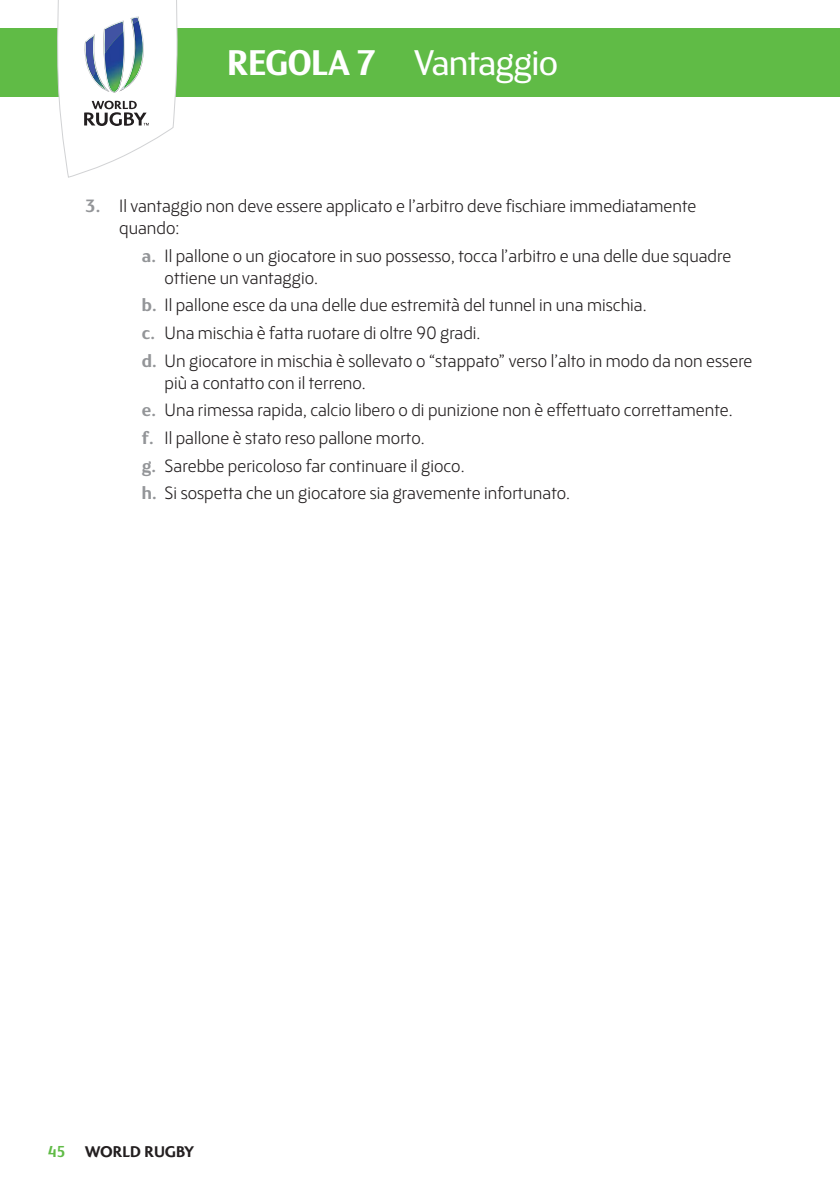
<style>
.page{position:relative;width:840px;height:1191px;background:#fff}
.page>*{position:absolute;margin:0;border:0;box-sizing:border-box;transform-origin:0 0}
.t1{font:36px "FS Blake";letter-spacing:-.025em;color:#fff}
.t2{font:300 18px/27.6px "FS Blake";color:#231f20}
.t3{font:700 16px "Colosseum";color:#231f20;scale:.94 1}
.s1{font-weight:700}
.s2{font-weight:700;color:#939598}
.s3{font-family:"FS Blake";color:#60bb46}
</style>
<div class="page">
<div style="left:0;top:28px;width:839px;height:68px;background:#60bb46"></div>
<svg style="left:57px;top:0;width:120px;height:178px"></svg>
<h1 class="t1" style="left:227px;top:50px;width:332px"><span class="s1">REGOLA 7</span> Vantaggio</h1>
<p class="t2" style="left:119px;top:197px;width:578px;line-height:22px;text-indent:-34px"><span class="s2">3.</span> Il vantaggio non deve essere applicato e l’arbitro deve fischiare immediatamente quando :</p>
<p class="t2" style="left:164px;top:246px;width:568px;line-height:22px;text-indent:-23px"><span class="s2">a.</span> Il pallone o un giocatore in suo possesso, tocca l’arbitro e una delle due squadre ottiene un vantaggio.</p>
<p class="t2" style="left:142px;top:293px;width:611px"><span class="s2">b.</span> Il pallone esce da una delle due estremità del tunnel in una mischia.<br><span class="s2">c.</span> Una mischia è fatta ruotare di oltre 90 gradi.<br><span class="s2">d.</span> Un giocatore in mischia è sollevato o “stappato” verso l’alto in modo da non essere</p>
<p class="t2" style="left:142px;top:371px;width:592px;text-indent:23px">più a contatto con il terreno.<br><span class="s2">e.</span> Una rimessa rapida, calcio libero o di punizione non è effettuato correttamente. <span class="s2">f.</span> Il pallone è stato reso pallone morto.<br><span class="s2">g.</span> Sarebbe pericoloso far continuare il gioco.<br><span class="s2">h.</span> Si sospetta che un giocatore sia gravemente infortunato.</p>
<p class="t3" style="left:48px;top:1142px;width:157px"><span class="s3">45</span> WORLD RUGBY</p>
</div>
